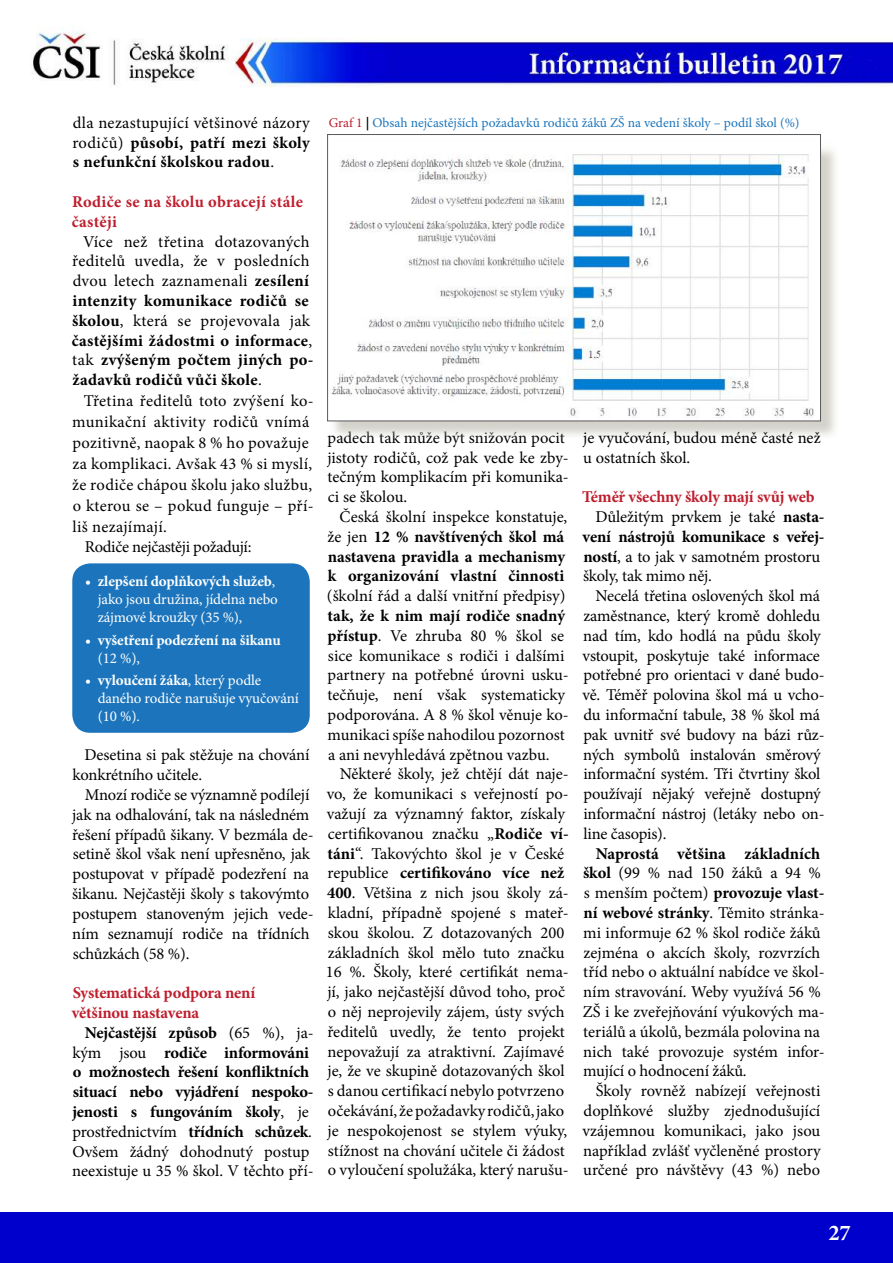
<style>
.page{position:relative;width:893px;height:1263px;background:#fff}
.page>*{position:absolute;margin:0;border:0;box-sizing:border-box;transform-origin:0 0}
.t1{font:700 22.5px "Minion Pro";color:#fff}
.t2{font:16.5px/19.8px "Minion Pro";letter-spacing:-.005em;color:#000}
.t3{font:700 16.5px/19.8px "Minion Pro";color:#000}
.t4{font:700 16.5px/19.8px "Minion Pro";letter-spacing:.02em;color:#000}
.t5{font:16.5px "Minion Pro";letter-spacing:.02em;color:#000}
.t6{font:16.5px "Minion Pro";letter-spacing:.015em;color:#000}
.t7{font:700 16.5px/19.8px "Minion Pro";letter-spacing:-.01em;color:#be1e2d}
.t8{font:700 16.5px/19.8px "Minion Pro";letter-spacing:.02em;color:#be1e2d}
.t9{font:15px/18px "Minion Pro";letter-spacing:-.01em;color:#fff}
.t10{font:700 15px "Minion Pro";letter-spacing:-.01em;color:#fff}
.t11{font:13.5px "Minion Pro";color:#1c75bc}
.s1{font-weight:400}
.s2{font-weight:700}
.s3{color:#be1e2d}
.s4{font-weight:700;color:#000}
</style>
<div class="page">
<div style="left:0;top:1212px;width:893px;height:51px;background:#00c"></div>
<img style="left:32px;top:29px;width:861px;height:58px">
<div style="left:330px;top:137px;width:509px;height:303px;background:#c6c4b9;opacity:.75"></div>
<img style="left:330px;top:142px;width:489px;height:277px">
<div style="left:327px;top:134px;width:494px;height:287px;border:1px solid #58595b"></div>
<div style="left:72px;top:563px;width:238px;height:170px;background:#1c75bc;border-radius:18px"></div>
<p class="t3" style="left:72px;top:112px;width:239px;text-align:justify"><span class="s1">dla nezastupující většinové názory rodičů)</span> působí, patří mezi školy s nefunkční školskou radou<span class="s1">.</span></p>
<p class="t8" style="left:72px;top:192px;width:233px">Rodiče se na školu obracejí stále častěji</p>
<p class="t4" style="left:72px;top:231px;width:243px;text-indent:11px"><span class="s1">Více než třetina dotazovaných ředitelů uvedla, že v posledních dvou letech zaznamenali</span> zesílení intenzity komunikace rodičů se školou<span class="s1">, která se projevovala jak </span>častějšími žádostmi o informace<span class="s1">, tak</span> zvýšeným počtem jiných po&shy;žadavků rodičů vůči škole<span class="s1">.</span></p>
<p class="t6" style="left:84px;top:390px;width:231px">Třetina ředitelů toto zvýšení ko-</p>
<p class="t5" style="left:72px;top:411px;width:238px">munikační aktivity rodičů vnímá</p>
<p class="t5" style="left:72px;top:432px;width:238px">pozitivně, naopak 8 % ho považuje</p>
<p class="t5" style="left:73px;top:453px;width:241px">za komplikaci. Avšak 43 % si myslí,</p>
<p class="t6" style="left:72px;top:474px;width:241px">že rodiče chápou školu jako službu,</p>
<p class="t6" style="left:73px;top:495px;width:242px">o kterou se – pokud funguje – pří-</p>
<p class="t5" style="left:73px;top:516px;width:96px">liš nezajímají.</p>
<p class="t2" style="left:85px;top:537px;width:168px">Rodiče nejčastěji požadují:</p>
<p class="t9" style="left:98px;top:572px;width:182px;text-indent:-13px"><span class="s2">• zlepšení doplňkových služeb</span>, jako jsou družina, jídelna nebo zájmové kroužky (35 %),</p>
<p class="t10" style="left:85px;top:629px;width:197px">• vyšetření podezření na šikanu</p>
<p class="t9" style="left:98px;top:649px;width:44px">(12 %),</p>
<p class="t9" style="left:98px;top:671px;width:202px;text-indent:-13px"><span class="s2">• vyloučení žáka</span>, který podle daného rodiče narušuje vyučování (10 %).</p>
<p class="t2" style="left:73px;top:745px;width:238px;text-indent:12px">Desetina si pak stěžuje na chování konkrétního učitele.</p>
<p class="t2" style="left:72px;top:785px;width:243px;text-indent:13px">Mnozí rodiče se významně podílejí jak na odhalování, tak na následném řešení případů šikany. V bezmála de&shy;setině škol však není upřesněno, jak postupovat v případě podezření na šikanu. Nejčastěji školy s takovýmto postupem stanoveným jejich vede&shy;ním seznamují rodiče na třídních schůzkách (58 %).</p>
<p class="t7" style="left:72px;top:983px;width:185px">Systematická podpora není většinou nastavena</p>
<p class="t3" style="left:72px;top:1022px;width:243px;text-indent:13px">Nejčastější způsob <span class="s1">(65 %), ja&shy;kým jsou</span> rodiče informováni o možnostech řešení konfliktních situací nebo vyjádření nespoko&shy;jenosti s fungováním školy<span class="s1">, je prostřednictvím</span> třídních schůzek<span class="s1">.<br>Ovšem žádný dohodnutý postup neexistuje u 35 % škol. V těchto pří-</span></p>
<p class="t11" style="left:329px;top:114px;width:472px"><span class="s3">Graf 1</span> <span class="s4">|</span> Obsah nejčastějších požadavků rodičů žáků ZŠ na vedení školy – podíl škol (%)</p>
<p class="t2" style="left:327px;top:428px;width:243px">padech tak může být snižován pocit jistoty rodičů, což pak vede ke zby&shy;tečným komplikacím při komunika&shy;ci se školou.</p>
<p class="t3" style="left:327px;top:507px;width:241px;text-indent:12px"><span class="s1">Česká školní inspekce konstatuje, že jen</span> 12 % navštívených škol má nastavena pravidla a mechanismy k organizování vlastní činnosti</p>
<p class="t2" style="left:327px;top:586px;width:240px">(školní řád a další vnitřní předpisy)</p>
<p class="t2" style="left:327px;top:606px;width:243px"><span class="s2">tak, že k nim mají rodiče snadný přístup</span>. Ve zhruba 80 % škol se sice komunikace s rodiči i dalšími partnery na potřebné úrovni usku&shy;tečňuje, není však systematicky podporována. A 8 % škol věnuje ko&shy;munikaci spíše nahodilou pozornost a ani nevyhledává zpětnou vazbu.</p>
<p class="t2" style="left:326px;top:764px;width:244px;text-indent:14px">Některé školy, jež chtějí dát naje&shy;vo, že komunikaci s veřejností po&shy;važují za významný faktor, získaly certifikovanou značku „<span class="s2">Rodiče ví&shy;táni</span>“. Takovýchto škol je v České republice <span class="s2">certifikováno více než 400</span>. Většina z nich jsou školy zá&shy;kladní, případně spojené s mateř&shy;skou školou. Z dotazovaných 200 základních škol mělo tuto značku 16 %. Školy, které certifikát nema&shy;jí, jako nejčastější důvod toho, proč o něj neprojevily zájem, ústy svých ředitelů uvedly, že tento projekt nepovažují za atraktivní. Zajímavé je, že ve skupině dotazovaných škol s danou certifikací nebylo potvrzeno očekávání, že požadavky rodičů, jako je nespokojenost se stylem výuky, stížnost na chování učitele či žádost o vyloučení spolužáka, který narušu-</p>
<p class="t2" style="left:583px;top:428px;width:239px">je vyučování, budou méně časté než u ostatních škol.</p>
<p class="t7" style="left:582px;top:487px;width:234px">Téměř všechny školy mají svůj web</p>
<p class="t2" style="left:595px;top:507px;width:231px">Důležitým prvkem je také <span class="s2">nasta-</span></p>
<p class="t3" style="left:583px;top:526px;width:243px">vení nástrojů komunikace s veřej-</p>
<p class="t2" style="left:583px;top:546px;width:238px"><span class="s2">ností</span>, a to jak v samotném prostoru</p>
<p class="t2" style="left:583px;top:566px;width:130px">školy, tak mimo něj.</p>
<p class="t2" style="left:595px;top:586px;width:226px">Necelá třetina oslovených škol má</p>
<p class="t2" style="left:584px;top:606px;width:238px">zaměstnance, který kromě dohledu</p>
<p class="t2" style="left:583px;top:626px;width:239px">nad tím, kdo hodlá na půdu školy</p>
<p class="t2" style="left:582px;top:645px;width:239px">vstoupit, poskytuje také informace</p>
<p class="t2" style="left:583px;top:665px;width:243px">potřebné pro orientaci v dané budo-</p>
<p class="t2" style="left:582px;top:685px;width:244px">vě. Téměř polovina škol má u vcho-</p>
<p class="t2" style="left:584px;top:705px;width:238px">du informační tabule, 38 % škol má</p>
<p class="t2" style="left:583px;top:725px;width:243px">pak uvnitř své budovy na bázi růz-</p>
<p class="t2" style="left:583px;top:744px;width:239px">ných symbolů instalován směrový</p>
<p class="t2" style="left:583px;top:764px;width:238px">informační systém. Tři čtvrtiny škol</p>
<p class="t2" style="left:583px;top:784px;width:239px">používají nějaký veřejně dostupný</p>
<p class="t2" style="left:583px;top:804px;width:243px">informační nástroj (letáky nebo on-</p>
<p class="t2" style="left:583px;top:824px;width:85px">line časopis).</p>
<p class="t2" style="left:583px;top:843px;width:243px;text-indent:13px"><span class="s2">Naprostá většina základních škol</span> (99 % nad 150 žáků a 94 % s menším počtem) <span class="s2">provozuje vlast&shy;ní webové stránky</span>. Těmito stránka&shy;mi informuje 62 % škol rodiče žáků zejména o akcích školy, rozvrzích tříd nebo o aktuální nabídce ve škol&shy;ním stravování. Weby využívá 56 %<br>ZŠ i ke zveřejňování výukových ma&shy;teriálů a úkolů, bezmála polovina na nich také provozuje systém infor&shy;mující o hodnocení žáků.</p>
<p class="t2" style="left:583px;top:1081px;width:240px;text-align:justify;text-indent:13px">Školy rovněž nabízejí veřejnosti doplňkové služby zjednodušující vzájemnou komunikaci, jako jsou například zvlášť vyčleněné prostory určené pro návštěvy (43 %) nebo</p>
<h1 class="t1" style="left:828px;top:1217px;width:24px">27</h1>
</div>
